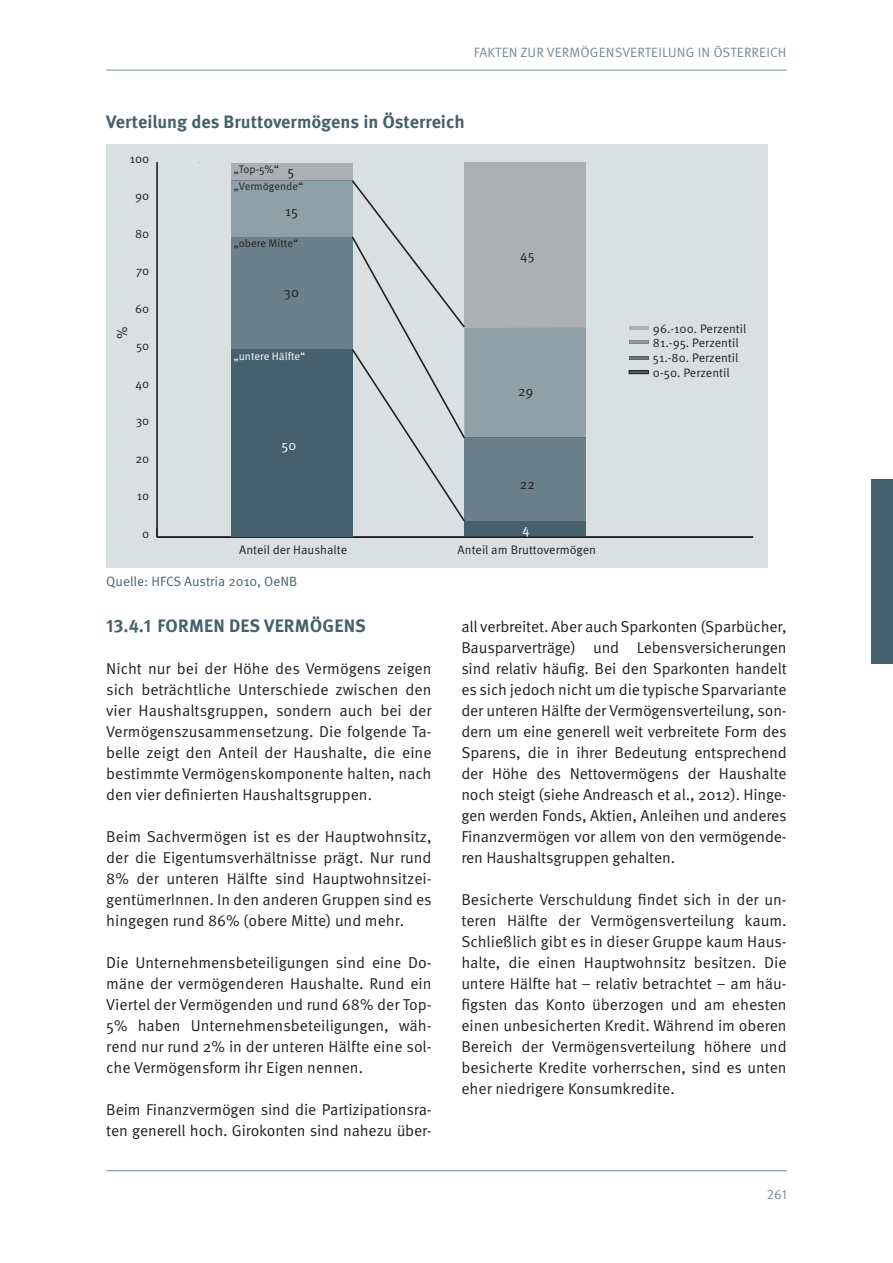
<style>
.page{position:relative;width:893px;height:1263px;background:#fff}
.page>*{position:absolute;margin:0;border:0;box-sizing:border-box;transform-origin:0 0}
.Tabellen-Überschrift{font:700 18px "Meta OT";color:#46616e}
.Überschrift_3__Ebene{font:700 18px "Meta OT";letter-spacing:.01em;color:#46616e}
.Fließtext{font:15.75px/21px "Meta OT";letter-spacing:-.005em;color:#231f20;text-align:justify}
.t1{font:14.55px "Meta OT";color:#231f20}
.t2{font:13.65px "Meta OT";color:#231f20}
.t3{font:13.65px "Meta OT";color:#fff}
.t4{font:13.5px "Meta OT";letter-spacing:.01em;color:#738b97}
.Bildtext{font:13.5px "Meta OT";color:#46616e}
.t5{font:12.3px/13.8px "Meta OT";color:#231f20}
.t6{font:10.95px/17.1px "Meta OT";color:#231f20}
.t7{font:10.95px "Meta OT";letter-spacing:-.005em;color:#fff}
</style>
<div class="page">
<hr style="left:106px;top:1170px;width:681px;height:1px;background:#738b97">
<hr style="left:106px;top:70px;width:681px;height:1px;background:#738b97">
<div style="left:872px;top:479px;width:21px;height:184px;background:#46616e"></div>
<div style="left:106px;top:145px;width:662px;height:423px;background:#dae0e2"></div>
<hr style="left:156px;top:162px;width:2px;height:375px;background:#231f20">
<hr style="left:157px;top:536px;width:596px;height:2px;background:#231f20">
<div style="left:231px;top:163px;width:121px;height:18px;background:#acb0b2"></div>
<div style="left:464px;top:162px;width:122px;height:165px;background:#acb0b2"></div>
<div style="left:231px;top:181px;width:121px;height:56px;background:#90a0a8"></div>
<div style="left:464px;top:327px;width:122px;height:111px;background:#90a0a8"></div>
<div style="left:231px;top:237px;width:121px;height:112px;background:#6b808b"></div>
<div style="left:464px;top:438px;width:122px;height:83px;background:#6b808b"></div>
<div style="left:629px;top:370px;width:19px;height:4px;border:1px solid #231f20"></div>
<div style="left:231px;top:349px;width:121px;height:188px;background:#46616e"></div>
<div style="left:464px;top:521px;width:122px;height:15px;background:#46616e"></div>
<svg style="left:350px;top:178px;width:117px;height:345px"></svg>
<p class="t4" style="left:474px;top:44px;width:314px">FAKTEN ZUR VERMÖGENSVERTEILUNG IN ÖSTERREICH</p>
<p class="Tabellen-Überschrift" style="left:106px;top:111px;width:360px">Verteilung des Bruttovermögens in Österreich</p>
<p class="t5" style="left:130px;top:152px;width:21px">100</p>
<p class="t5" style="left:135px;top:189px;width:16px">90</p>
<p class="t5" style="left:135px;top:227px;width:16px">80</p>
<p class="t5" style="left:136px;top:264px;width:15px">70</p>
<p class="t1" style="left:114px;top:339px;width:14px;rotate:-90deg">%</p>
<p class="t5" style="left:135px;top:302px;width:16px">60</p>
<p class="t5" style="left:136px;top:339px;width:15px">50</p>
<p class="t5" style="left:136px;top:377px;width:15px">40</p>
<p class="t5" style="left:136px;top:414px;width:15px">30</p>
<p class="t5" style="left:135px;top:452px;width:15px">20</p>
<p class="t5" style="left:137px;top:489px;width:14px">10</p>
<p class="t5" style="left:142px;top:527px;width:9px">0</p>
<p class="t6" style="left:234px;top:161px;width:71px">„Top-5%“ „Vermögende“</p>
<p class="t2" style="left:287px;top:163px;width:8px">5</p>
<p class="t2" style="left:285px;top:204px;width:14px">15</p>
<p class="t6" style="left:234px;top:235px;width:66px">„obere Mitte“</p>
<p class="t2" style="left:284px;top:284px;width:17px">30</p>
<p class="t7" style="left:234px;top:350px;width:73px">„untere Hälfte“</p>
<p class="t3" style="left:282px;top:437px;width:16px">50</p>
<p class="t2" style="left:520px;top:247px;width:16px">45</p>
<p class="t2" style="left:518px;top:383px;width:17px">29</p>
<p class="t2" style="left:520px;top:476px;width:17px">22</p>
<p class="t3" style="left:522px;top:521px;width:9px">4</p>
<p class="t5" style="left:653px;top:322px;width:95px">96.-100. Perzentil<br>81.-95. Perzentil</p>
<p class="t5" style="left:653px;top:351px;width:87px;line-height:15.1px">51.-80. Perzentil<br>0-50. Perzentil</p>
<p class="t5" style="left:239px;top:543px;width:110px">Anteil der Haushalte</p>
<p class="t5" style="left:458px;top:543px;width:140px">Anteil am Bruttovermögen</p>
<p class="Bildtext" style="left:106px;top:574px;width:193px">Quelle: HFCS Austria 2010, OeNB</p>
<p class="Überschrift_3__Ebene" style="left:106px;top:615px;width:261px">13.4.1 FORMEN DES VERMÖGENS</p>
<p class="Fließtext" style="left:106px;top:658px;width:327px">Nicht nur bei der Höhe des Vermögens zeigen sich beträchtliche Unterschiede zwischen den vier Haushaltsgruppen, sondern auch bei der Vermögenszusammensetzung. Die folgende Ta&shy;belle zeigt den Anteil der Haushalte, die eine bestimmte Vermögenskomponente halten, nach den vier definierten Haushaltsgruppen.</p>
<p class="Fließtext" style="left:106px;top:826px;width:327px">Beim Sachvermögen ist es der Hauptwohnsitz, der die Eigentumsverhältnisse prägt. Nur rund 8% der unteren Hälfte sind Hauptwohnsitzei&shy;gentümerInnen. In den anderen Gruppen sind es hingegen rund 86% (obere Mitte) und mehr.</p>
<p class="Fließtext" style="left:106px;top:952px;width:327px">Die Unternehmensbeteiligungen sind eine Do&shy;mäne der vermögenderen Haushalte. Rund ein Viertel der Vermögenden und rund 68% der Top-5% haben Unternehmensbeteiligungen, wäh&shy;rend nur rund 2% in der unteren Hälfte eine sol&shy;che Vermögensform ihr Eigen nennen.</p>
<p class="Fließtext" style="left:106px;top:1099px;width:327px">Beim Finanzvermögen sind die Partizipationsra&shy;ten generell hoch. Girokonten sind nahezu über-</p>
<p class="Fließtext" style="left:461px;top:616px;width:327px">all verbreitet. Aber auch Sparkonten (Sparbücher, Bausparverträge) und Lebensversicherungen sind relativ häufig. Bei den Sparkonten handelt es sich jedoch nicht um die typische Sparvariante der unteren Hälfte der Vermögensverteilung, son&shy;dern um eine generell weit verbreitete Form des Sparens, die in ihrer Bedeutung entsprechend der Höhe des Nettovermögens der Haushalte noch steigt (siehe Andreasch et al., 2012). Hinge&shy;gen werden Fonds, Aktien, Anleihen und anderes Finanzvermögen vor allem von den vermögende&shy;ren Haushaltsgruppen gehalten.</p>
<p class="Fließtext" style="left:461px;top:889px;width:327px">Besicherte Verschuldung findet sich in der un&shy;teren Hälfte der Vermögensverteilung kaum.<br>Schließlich gibt es in dieser Gruppe kaum Haus&shy;halte, die einen Hauptwohnsitz besitzen. Die untere Hälfte hat – relativ betrachtet – am häu&shy;figsten das Konto überzogen und am ehesten einen unbesicherten Kredit. Während im oberen Bereich der Vermögensverteilung höhere und besicherte Kredite vorherrschen, sind es unten eher niedrigere Konsumkredite.</p>
<p class="t4" style="left:767px;top:1186px;width:21px">261</p>
</div>
